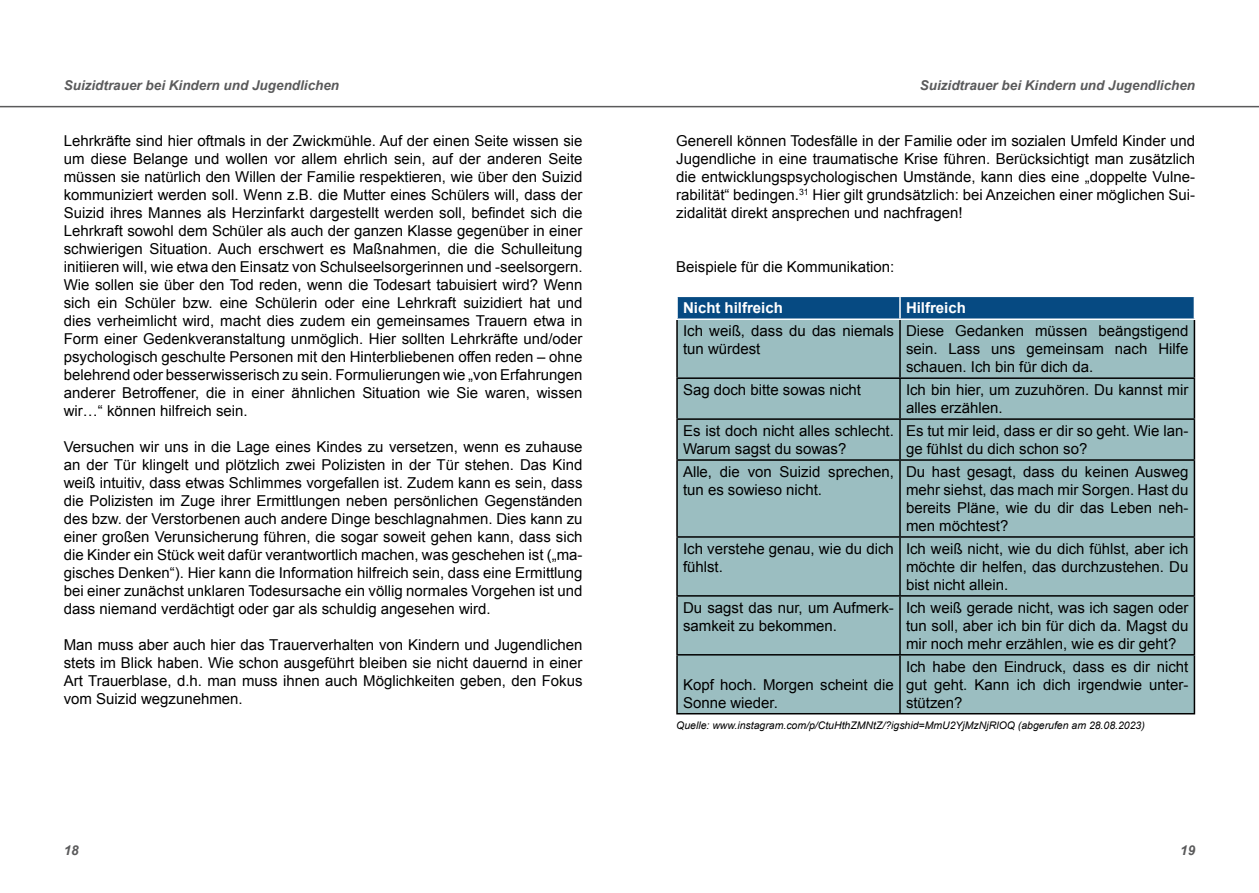
<style>
.page{position:relative;width:1259px;height:893px;background:#fff}
.page>*{position:absolute;margin:0;border:0;box-sizing:border-box;transform-origin:0 0}
.t1{font:15px/18px "Arial";color:#000;text-align:justify}
.t2{font:700 15px "Arial";color:#fff}
.t3{font:italic 700 13.5px "Arial";color:#5a5a5b}
.t4{font:italic 10.5px "Arial";color:#000}
</style>
<div class="page">
<hr style="left:0;top:106px;width:1259px;height:1px;background:#5a5a5b">
<div style="left:678px;top:320px;width:515px;height:393px;background:#9bbec1"></div>
<hr style="left:676px;top:320px;width:2px;height:57px;background:#000">
<hr style="left:899px;top:320px;width:1px;height:57px;background:#000">
<hr style="left:1193px;top:320px;width:2px;height:57px;background:#000">
<hr style="left:676px;top:377px;width:224px;height:2px;background:#000">
<hr style="left:676px;top:379px;width:2px;height:39px;background:#000">
<hr style="left:900px;top:377px;width:295px;height:2px;background:#000">
<hr style="left:899px;top:379px;width:1px;height:39px;background:#000">
<hr style="left:1193px;top:379px;width:2px;height:39px;background:#000">
<hr style="left:676px;top:418px;width:224px;height:2px;background:#000">
<hr style="left:676px;top:420px;width:2px;height:39px;background:#000">
<hr style="left:900px;top:418px;width:295px;height:2px;background:#000">
<hr style="left:899px;top:420px;width:1px;height:39px;background:#000">
<hr style="left:1193px;top:420px;width:2px;height:39px;background:#000">
<hr style="left:676px;top:459px;width:224px;height:2px;background:#000">
<hr style="left:676px;top:461px;width:2px;height:75px;background:#000">
<hr style="left:900px;top:459px;width:295px;height:2px;background:#000">
<hr style="left:899px;top:461px;width:1px;height:75px;background:#000">
<hr style="left:1193px;top:461px;width:2px;height:75px;background:#000">
<hr style="left:676px;top:536px;width:224px;height:2px;background:#000">
<hr style="left:676px;top:538px;width:2px;height:57px;background:#000">
<hr style="left:900px;top:536px;width:295px;height:2px;background:#000">
<hr style="left:899px;top:538px;width:1px;height:57px;background:#000">
<hr style="left:1193px;top:538px;width:2px;height:57px;background:#000">
<hr style="left:676px;top:595px;width:224px;height:2px;background:#000">
<hr style="left:676px;top:597px;width:2px;height:57px;background:#000">
<hr style="left:900px;top:595px;width:295px;height:2px;background:#000">
<hr style="left:899px;top:597px;width:1px;height:57px;background:#000">
<hr style="left:1193px;top:597px;width:2px;height:57px;background:#000">
<hr style="left:676px;top:654px;width:224px;height:2px;background:#000">
<hr style="left:676px;top:656px;width:2px;height:57px;background:#000">
<hr style="left:900px;top:654px;width:295px;height:2px;background:#000">
<hr style="left:899px;top:656px;width:1px;height:57px;background:#000">
<hr style="left:1193px;top:656px;width:2px;height:57px;background:#000">
<hr style="left:676px;top:713px;width:224px;height:1px;background:#000">
<hr style="left:900px;top:713px;width:295px;height:1px;background:#000">
<div style="left:677px;top:297px;width:516px;height:21px;background:#064a82"></div>
<p class="t3" style="left:64px;top:76px;width:277px">Suizidtrauer bei Kindern und Jugendlichen</p>
<p class="t3" style="left:920px;top:76px;width:277px">Suizidtrauer bei Kindern und Jugendlichen</p>
<p class="t1" style="left:64px;top:131px;width:520px">Lehrkräfte sind hier oftmals in der Zwickmühle. Auf der einen Seite wissen sie um diese Belange und wollen vor allem ehrlich sein, auf der anderen Seite müssen sie natürlich den Willen der Familie respektieren, wie über den Suizid kommuniziert werden soll. Wenn z.B. die Mutter eines Schülers will, dass der Suizid ihres Mannes als Herzinfarkt dargestellt werden soll, befindet sich die Lehrkraft sowohl dem Schüler als auch der ganzen Klasse gegenüber in einer schwierigen Situation. Auch erschwert es Maßnahmen, die die Schulleitung initiieren will, wie etwa den Einsatz von Schulseelsorgerinnen und -seelsorgern.<br>Wie sollen sie über den Tod reden, wenn die Todesart tabuisiert wird? Wenn sich ein Schüler bzw. eine Schülerin oder eine Lehrkraft suizidiert hat und dies verheimlicht wird, macht dies zudem ein gemeinsames Trauern etwa in Form einer Gedenkveranstaltung unmöglich. Hier sollten Lehrkräfte und/oder psychologisch geschulte Personen mit den Hinterbliebenen offen reden – ohne belehrend oder besserwisserisch zu sein. Formulierungen wie „von Erfahrungen anderer Betroffener, die in einer ähnlichen Situation wie Sie waren, wissen wir…“ können hilfreich sein.</p>
<p class="t1" style="left:64px;top:437px;width:520px">Versuchen wir uns in die Lage eines Kindes zu versetzen, wenn es zuhause an der Tür klingelt und plötzlich zwei Polizisten in der Tür stehen. Das Kind weiß intuitiv, dass etwas Schlimmes vorgefallen ist. Zudem kann es sein, dass die Polizisten im Zuge ihrer Ermittlungen neben persönlichen Gegenständen des bzw. der Verstorbenen auch andere Dinge beschlagnahmen. Dies kann zu einer großen Verunsicherung führen, die sogar soweit gehen kann, dass sich die Kinder ein Stück weit dafür verantwortlich machen, was geschehen ist („ma&shy;gisches Denken“). Hier kann die Information hilfreich sein, dass eine Ermittlung bei einer zunächst unklaren Todesursache ein völlig normales Vorgehen ist und dass niemand verdächtigt oder gar als schuldig angesehen wird.</p>
<p class="t1" style="left:64px;top:635px;width:520px">Man muss aber auch hier das Trauerverhalten von Kindern und Jugendlichen stets im Blick haben. Wie schon ausgeführt bleiben sie nicht dauernd in einer Art Trauerblase, d.h. man muss ihnen auch Möglichkeiten geben, den Fokus vom Suizid wegzunehmen.</p>
<p class="t1" style="left:676px;top:131px;width:520px">Generell können Todesfälle in der Familie oder im sozialen Umfeld Kinder und Jugendliche in eine traumatische Krise führen. Berücksichtigt man zusätzlich die entwicklungspsychologischen Umstände, kann dies eine „doppelte Vulne&shy;rabilität“ bedingen.<sup>31</sup> Hier gilt grundsätzlich: bei Anzeichen einer möglichen Sui&shy;zidalität direkt ansprechen und nachfragen!</p>
<p class="t1" style="left:676px;top:257px;width:219px">Beispiele für die Kommunikation:</p>
<p class="t2" style="left:683px;top:298px;width:101px">Nicht hilfreich</p>
<p class="t2" style="left:906px;top:298px;width:61px">Hilfreich</p>
<p class="t1" style="left:683px;top:322px;width:212px">Ich weiß, dass du das niemals tun würdest</p>
<p class="t1" style="left:906px;top:322px;width:284px">Diese Gedanken müssen beängstigend sein. Lass uns gemeinsam nach Hilfe schauen. Ich bin für dich da.</p>
<p class="t1" style="left:683px;top:381px;width:180px">Sag doch bitte sowas nicht</p>
<p class="t1" style="left:906px;top:381px;width:284px">Ich bin hier, um zuzuhören. Du kannst mir alles erzählen.</p>
<p class="t1" style="left:683px;top:422px;width:212px">Es ist doch nicht alles schlecht.<br>Warum sagst du sowas?</p>
<p class="t1" style="left:906px;top:422px;width:284px">Es tut mir leid, dass er dir so geht. Wie lan&shy;ge fühlst du dich schon so?</p>
<p class="t1" style="left:683px;top:463px;width:212px">Alle, die von Suizid sprechen, tun es sowieso nicht.</p>
<p class="t1" style="left:906px;top:463px;width:284px">Du hast gesagt, dass du keinen Ausweg mehr siehst, das mach mir Sorgen. Hast du bereits Pläne, wie du dir das Leben neh&shy;men möchtest?</p>
<p class="t1" style="left:683px;top:540px;width:212px">Ich verstehe genau, wie du dich fühlst.</p>
<p class="t1" style="left:906px;top:540px;width:284px">Ich weiß nicht, wie du dich fühlst, aber ich möchte dir helfen, das durchzustehen. Du bist nicht allein.</p>
<p class="t1" style="left:683px;top:599px;width:212px">Du sagst das nur, um Aufmerk&shy;samkeit zu bekommen.</p>
<p class="t1" style="left:906px;top:599px;width:284px">Ich weiß gerade nicht, was ich sagen oder tun soll, aber ich bin für dich da. Magst du mir noch mehr erzählen, wie es dir geht?</p>
<p class="t1" style="left:683px;top:676px;width:212px">Kopf hoch. Morgen scheint die<br>Sonne wieder.</p>
<p class="t1" style="left:906px;top:658px;width:284px">Ich habe den Eindruck, dass es dir nicht gut geht. Kann ich dich irgendwie unter&shy;stützen?</p>
<p class="t4" style="left:676px;top:719px;width:470px">Quelle: www.instagram.com/p/CtuHthZMNtZ/?igshid=MmU2YjMzNjRlOQ (abgerufen am 28.08.2023)</p>
<p class="t3" style="left:64px;top:841px;width:17px">18</p>
<p class="t3" style="left:1180px;top:841px;width:17px">19</p>
</div>
